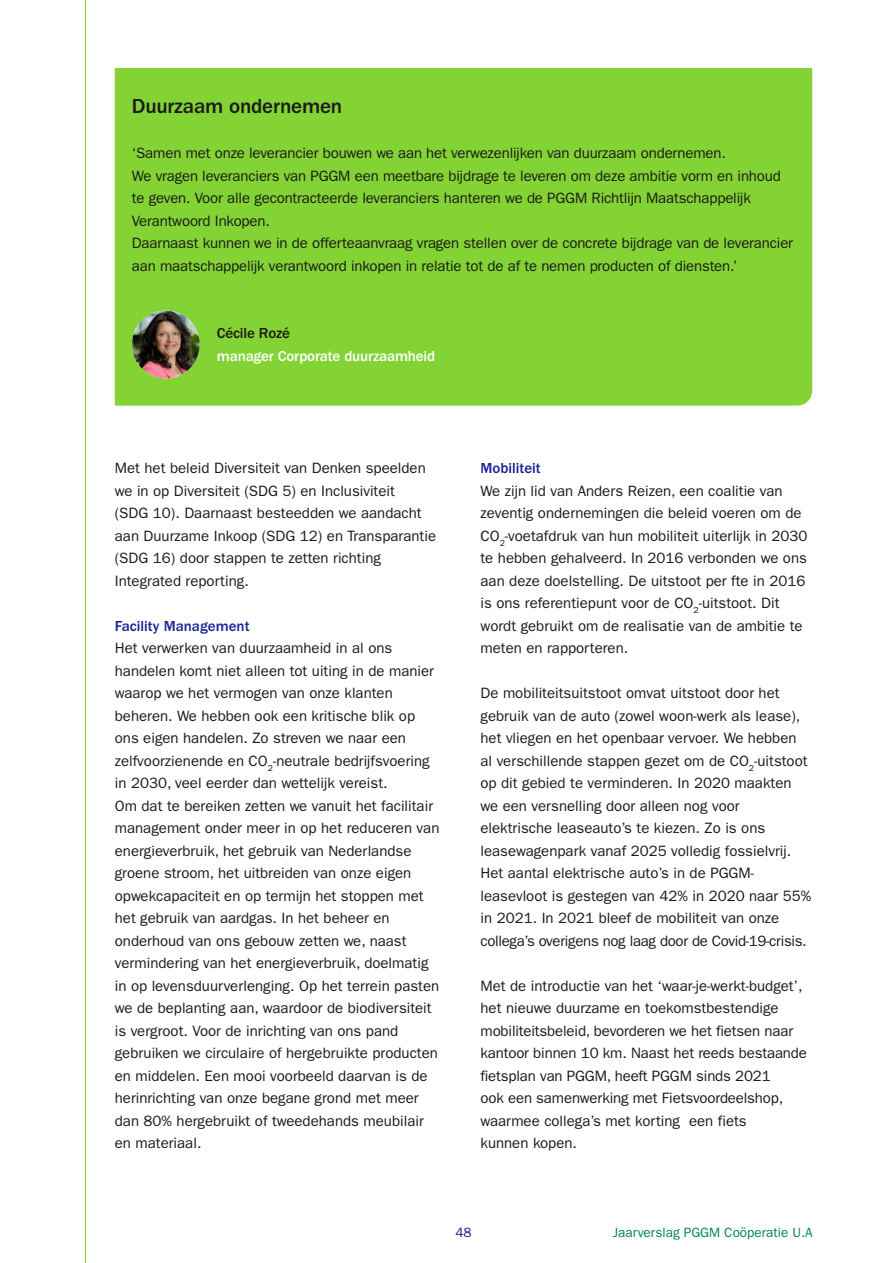
<style>
.page{position:relative;width:893px;height:1263px;background:#fff}
.page>*{position:absolute;margin:0;border:0;box-sizing:border-box;transform-origin:0 0}
.t1{font:500 21px "ITC Franklin Gothic Std";letter-spacing:-.01em;color:#1a1a1a}
.t2{font:15px/22.5px "ITC Franklin Gothic Std";color:#1a1a1a}
.t3{font:500 15px "ITC Franklin Gothic Std";letter-spacing:-.01em;color:#fff}
.t4{font:500 15px "ITC Franklin Gothic Std";color:#162293}
.t5{font:500 15px "ITC Franklin Gothic Std";letter-spacing:-.01em;color:#1a1a1a}
.t6{font:13.5px "ITC Franklin Gothic Std";color:#008747}
.t7{font:13.5px "ITC Franklin Gothic Std";color:#162293}
</style>
<div class="page">
<div style="left:115px;top:68px;width:697px;height:338px;background:#83d334"></div>
<img style="left:132px;top:310px;width:68px;height:68px;border-radius:34px">
<hr style="left:85px;top:0;width:1px;height:1263px;background:#83d334">
<h1 class="t1" style="left:132px;top:94px;width:212px">Duurzaam ondernemen</h1>
<p class="t2" style="left:132px;top:142px;width:663px">‘Samen met onze leverancier bouwen we aan het verwezenlijken van duurzaam ondernemen.<br>We vragen leveranciers van PGGM een meetbare bijdrage te leveren om deze ambitie vorm en inhoud te geven. Voor alle gecontracteerde leveranciers hanteren we de PGGM Richtlijn Maatschappelijk Verantwoord Inkopen.<br>Daarnaast kunnen we in de offerteaanvraag vragen stellen over de concrete bijdrage van de leverancier aan maatschappelijk verantwoord inkopen in relatie tot de af te nemen producten of diensten.’</p>
<p class="t5" style="left:217px;top:325px;width:75px">Cécile Rozé</p>
<p class="t3" style="left:217px;top:347px;width:220px">manager Corporate duurzaamheid</p>
<p class="t2" style="left:115px;top:457px;width:323px">Met het beleid Diversiteit van Denken speelden we in op Diversiteit (SDG 5) en Inclusiviteit<br>(SDG 10). Daarnaast besteedden we aandacht aan Duurzame Inkoop (SDG 12) en Transparantie (SDG 16) door stappen te zetten richting Integrated reporting.</p>
<p class="t4" style="left:115px;top:617px;width:136px">Facility Management</p>
<p class="t2" style="left:115px;top:637px;width:326px">Het verwerken van duurzaamheid in al ons handelen komt niet alleen tot uiting in de manier waarop we het vermogen van onze klanten beheren. We hebben ook een kritische blik op ons eigen handelen. Zo streven we naar een zelfvoorzienende en CO<sub>2</sub>-neutrale bedrijfsvoering in 2030, veel eerder dan wettelijk vereist.<br>Om dat te bereiken zetten we vanuit het facilitair management onder meer in op het reduceren van energieverbruik, het gebruik van Nederlandse groene stroom, het uitbreiden van onze eigen opwekcapaciteit en op termijn het stoppen met het gebruik van aardgas. In het beheer en onderhoud van ons gebouw zetten we, naast vermindering van het energieverbruik, doelmatig in op levensduurverlenging. Op het terrein pasten we de beplanting aan, waardoor de biodiversiteit is vergroot. Voor de inrichting van ons pand gebruiken we circulaire of hergebruikte producten en middelen. Een mooi voorbeeld daarvan is de herinrichting van onze begane grond met meer dan 80% hergebruikt of tweedehands meubilair en materiaal.</p>
<p class="t4" style="left:480px;top:460px;width:62px">Mobiliteit</p>
<p class="t2" style="left:480px;top:479px;width:328px">We zijn lid van Anders Reizen, een coalitie van zeventig ondernemingen die beleid voeren om de CO<sub>2</sub>-voetafdruk van hun mobiliteit uiterlijk in 2030 te hebben gehalveerd. In 2016 verbonden we ons aan deze doelstelling. De uitstoot per fte in 2016 is ons referentiepunt voor de CO<sub>2</sub>-uitstoot. Dit wordt gebruikt om de realisatie van de ambitie te meten en rapporteren.</p>
<p class="t2" style="left:480px;top:682px;width:332px">De mobiliteitsuitstoot omvat uitstoot door het gebruik van de auto (zowel woon-werk als lease), het vliegen en het openbaar vervoer. We hebben al verschillende stappen gezet om de CO<sub>2</sub>-uitstoot op dit gebied te verminderen. In 2020 maakten we een versnelling door alleen nog voor elektrische leaseauto’s te kiezen. Zo is ons leasewagenpark vanaf 2025 volledig fossielvrij.<br>Het aantal elektrische auto’s in de PGGM&shy;leasevloot is gestegen van 42% in 2020 naar 55% in 2021. In 2021 bleef de mobiliteit van onze collega’s overigens nog laag door de Covid-19-crisis.</p>
<p class="t2" style="left:480px;top:974px;width:328px">Met de introductie van het ‘waar-je-werkt-budget’, het nieuwe duurzame en toekomstbestendige mobiliteitsbeleid, bevorderen we het fietsen naar kantoor binnen 10 km. Naast het reeds bestaande fietsplan van PGGM, heeft PGGM sinds 2021<br>ook een samenwerking met Fietsvoordeelshop, waarmee collega’s met korting een fiets<br>kunnen kopen.</p>
<p class="t7" style="left:455px;top:1225px;width:18px">48</p>
<p class="t6" style="left:613px;top:1225px;width:201px">Jaarverslag PGGM Coöperatie U.A</p>
</div>
